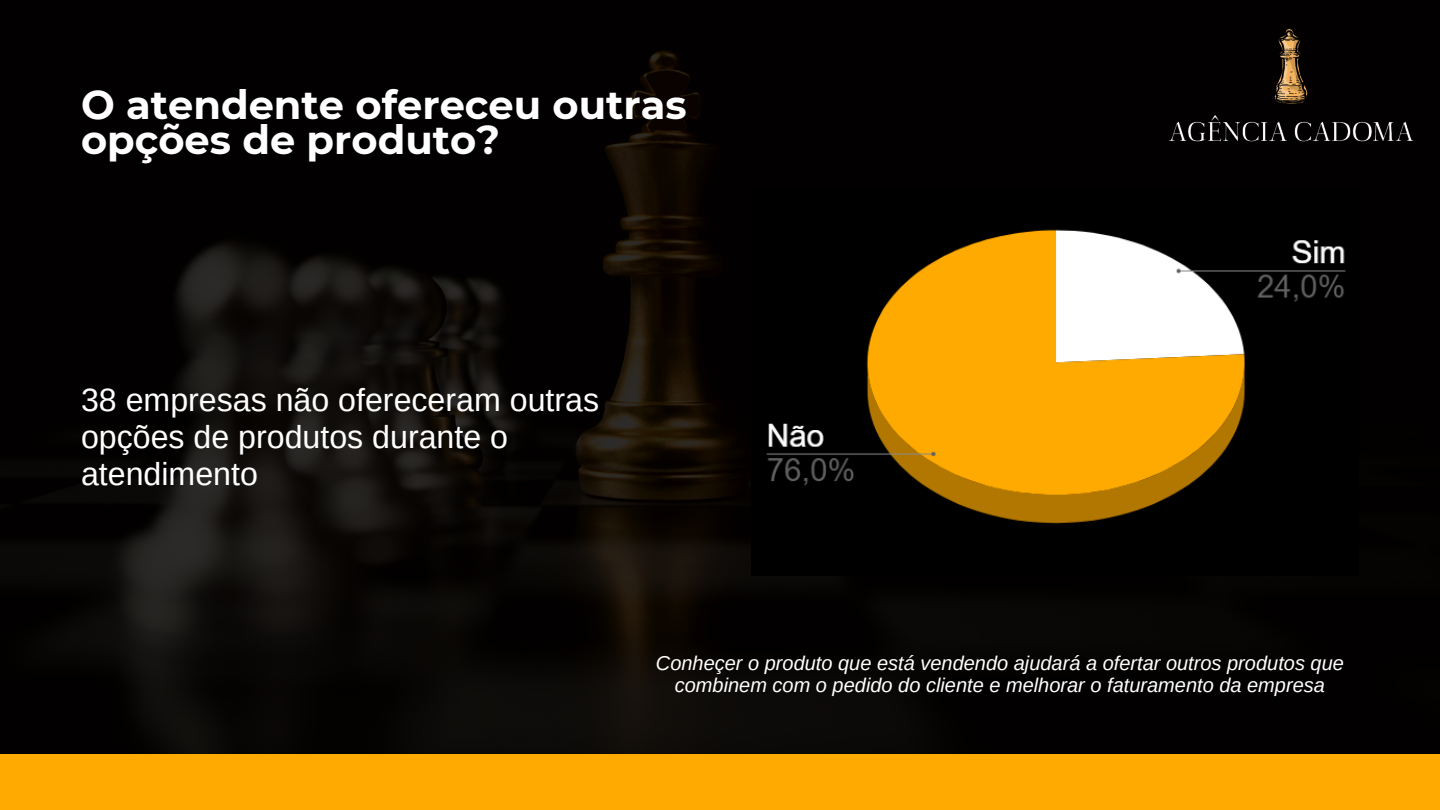
<style>
.page{position:relative;width:1440px;height:810px;background:#fff}
.page>*{position:absolute;margin:0;border:0;box-sizing:border-box;transform-origin:0 0}
.t1{font:700 40px "Montserrat";color:#fff}
.t2{font:32.1px/36.8px "Arimo";color:#fff}
.t3{font:italic 20px/22.5px "Arimo";color:#fff;text-align:center}
</style>
<div class="page">
<img style="left:0;top:0;width:1440px;height:755px">
<div style="left:0;top:755px;width:1440px;height:55px;background:#fa0"></div>
<img style="left:1165px;top:22px;width:250px;height:126px">
<img style="left:751px;top:188px;width:608px;height:387px">
<p class="t1" style="left:81px;top:80px;width:607px">O atendente ofereceu outras</p>
<p class="t1" style="left:81px;top:115px;width:420px">opções de produto?</p>
<p class="t2" style="left:81px;top:382px;width:520px">38 empresas não ofereceram outras opções de produtos durante o atendimento</p>
<p class="t3" style="left:656px;top:651px;width:689px">Conheçer o produto que está vendendo ajudará a ofertar outros produtos que combinem com o pedido do cliente e melhorar o faturamento da empresa</p>
</div>
